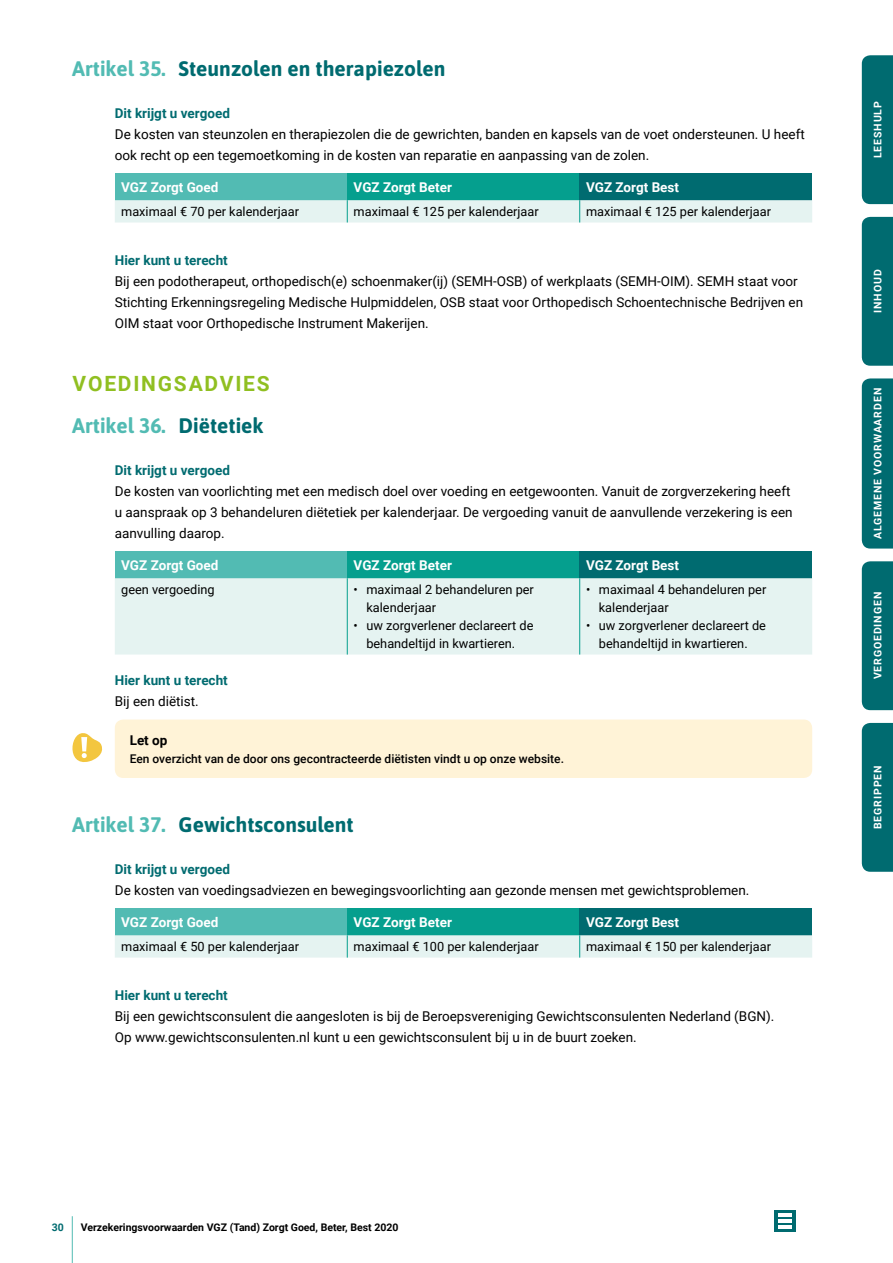
<style>
.page{position:relative;width:893px;height:1263px;background:#fff}
.page>*{position:absolute;margin:0;border:0;box-sizing:border-box;transform-origin:0 0}
.t1{font:700 21px "Asap";color:#006b70}
.t2{font:700 21px "Asap";color:#52bbb3}
.t3{font:700 21px "Roboto";letter-spacing:.085em;color:#90bf21}
.t4{font:13.5px/21px "Roboto";color:#000}
.t5{font:700 13.5px "Roboto";color:#fff}
.t6{font:700 13.5px "Roboto";color:#006b70}
.t7{font:700 13.5px "Roboto";color:#000}
.t8{font:12.75px/18px "Roboto";color:#000}
.t9{font:500 12px "Roboto";color:#000}
.t10{font:700 10.5px "Roboto";color:#000}
.t11{font:700 10.5px "Roboto";letter-spacing:.085em;color:#fff}
.t12{font:700 10.5px "Roboto";color:#006b70}
.s1{color:#52bbb3}
.s2{color:#006b70}
</style>
<div class="page">
<hr style="left:72px;top:1216px;width:1px;height:47px;background:#52bbb3">
<svg style="left:774px;top:1210px;width:21px;height:22px"></svg>
<svg style="left:778px;top:1214px;width:13px;height:14px"></svg>
<div style="left:115px;top:173px;width:232px;height:27px;background:#52bbb3"></div>
<div style="left:347px;top:173px;width:233px;height:27px;background:#059f8e"></div>
<div style="left:580px;top:173px;width:232px;height:27px;background:#006b70"></div>
<div style="left:115px;top:200px;width:697px;height:22px;background:#e5f3f1"></div>
<div style="left:115px;top:551px;width:232px;height:27px;background:#52bbb3"></div>
<div style="left:347px;top:551px;width:233px;height:27px;background:#059f8e"></div>
<div style="left:580px;top:551px;width:232px;height:27px;background:#006b70"></div>
<div style="left:115px;top:578px;width:697px;height:76px;background:#e5f3f1"></div>
<hr style="left:347px;top:578px;width:1px;height:76px;background:#059f8e">
<hr style="left:579px;top:578px;width:1px;height:76px;background:#059f8e">
<div style="left:115px;top:719px;width:697px;height:59px;background:#fff3d7;border-radius:9px"></div>
<svg style="left:72px;top:733px;width:30px;height:29px"></svg>
<div style="left:115px;top:908px;width:232px;height:27px;background:#52bbb3"></div>
<div style="left:347px;top:908px;width:233px;height:27px;background:#059f8e"></div>
<div style="left:580px;top:908px;width:232px;height:27px;background:#006b70"></div>
<div style="left:115px;top:935px;width:697px;height:22px;background:#e5f3f1"></div>
<div style="left:862px;top:723px;width:31px;height:149px;background:#006b70"></div>
<div style="left:862px;top:378px;width:31px;height:171px;background:#006b70"></div>
<div style="left:862px;top:561px;width:31px;height:149px;background:#006b70"></div>
<div style="left:862px;top:217px;width:31px;height:149px;background:#006b70"></div>
<div style="left:862px;top:55px;width:31px;height:149px;background:#006b70"></div>
<h1 class="t1" style="left:72px;top:54px;width:375px"><span class="s1">Artikel 35.</span> Steunzolen en therapiezolen</h1>
<p class="t6" style="left:115px;top:104px;width:117px">Dit krijgt u vergoed</p>
<p class="t4" style="left:115px;top:123px;width:691px">De kosten van steunzolen en therapiezolen die de gewrichten, banden en kapsels van de voet ondersteunen. U heeft ook recht op een tegemoetkoming in de kosten van reparatie en aanpassing van de zolen.</p>
<p class="t5" style="left:121px;top:177px;width:99px">VGZ Zorgt Goed</p>
<p class="t5" style="left:354px;top:177px;width:100px">VGZ Zorgt Beter</p>
<p class="t5" style="left:586px;top:177px;width:95px">VGZ Zorgt Best</p>
<p class="t8" style="left:121px;top:202px;width:179px">maximaal € 70 per kalenderjaar</p>
<p class="t8" style="left:354px;top:202px;width:186px">maximaal € 125 per kalenderjaar</p>
<p class="t8" style="left:586px;top:202px;width:186px">maximaal € 125 per kalenderjaar</p>
<p class="t6" style="left:115px;top:251px;width:114px">Hier kunt u terecht</p>
<p class="t4" style="left:115px;top:270px;width:690px">Bij een podotherapeut, orthopedisch(e) schoenmaker(ij) (SEMH-OSB) of werkplaats (SEMH-OIM). SEMH staat voor<br>Stichting Erkenningsregeling Medische Hulpmiddelen, OSB staat voor Orthopedisch Schoentechnische Bedrijven en<br>OIM staat voor Orthopedische Instrument Makerijen.</p>
<h1 class="t3" style="left:73px;top:369px;width:199px">VOEDINGSADVIES</h1>
<h1 class="t2" style="left:72px;top:411px;width:193px">Artikel 36. <span class="s2">Diëtetiek</span></h1>
<p class="t6" style="left:115px;top:461px;width:117px">Dit krijgt u vergoed</p>
<p class="t4" style="left:115px;top:480px;width:679px">De kosten van voorlichting met een medisch doel over voeding en eetgewoonten. Vanuit de zorgverzekering heeft u aanspraak op 3 behandeluren diëtetiek per kalenderjaar. De vergoeding vanuit de aanvullende verzekering is een aanvulling daarop.</p>
<p class="t5" style="left:121px;top:555px;width:99px">VGZ Zorgt Goed</p>
<p class="t5" style="left:354px;top:555px;width:100px">VGZ Zorgt Beter</p>
<p class="t5" style="left:586px;top:555px;width:95px">VGZ Zorgt Best</p>
<p class="t8" style="left:121px;top:580px;width:95px">geen vergoeding</p>
<p class="t8" style="left:366px;top:580px;width:169px;text-indent:-13px">• maximaal 2 behandeluren per kalenderjaar</p>
<p class="t8" style="left:354px;top:616px;width:181px;text-align:center">• uw zorgverlener declareert de behandeltijd in kwartieren.</p>
<p class="t8" style="left:599px;top:580px;width:169px;text-indent:-13px">• maximaal 4 behandeluren per kalenderjaar</p>
<p class="t8" style="left:586px;top:616px;width:181px;text-align:center">• uw zorgverlener declareert de behandeltijd in kwartieren.</p>
<p class="t6" style="left:115px;top:671px;width:114px">Hier kunt u terecht</p>
<p class="t4" style="left:115px;top:690px;width:86px">Bij een diëtist.</p>
<p class="t7" style="left:130px;top:730px;width:39px">Let op</p>
<p class="t9" style="left:130px;top:750px;width:436px">Een overzicht van de door ons gecontracteerde diëtisten vindt u op onze website.</p>
<h1 class="t1" style="left:72px;top:810px;width:283px"><span class="s1">Artikel 37.</span> Gewichtsconsulent</h1>
<p class="t6" style="left:115px;top:860px;width:117px">Dit krijgt u vergoed</p>
<p class="t4" style="left:115px;top:879px;width:636px">De kosten van voedingsadviezen en bewegingsvoorlichting aan gezonde mensen met gewichtsproblemen.</p>
<p class="t5" style="left:121px;top:912px;width:99px">VGZ Zorgt Goed</p>
<p class="t5" style="left:354px;top:912px;width:100px">VGZ Zorgt Beter</p>
<p class="t5" style="left:586px;top:912px;width:95px">VGZ Zorgt Best</p>
<p class="t8" style="left:121px;top:937px;width:179px">maximaal € 50 per kalenderjaar</p>
<p class="t8" style="left:354px;top:937px;width:186px">maximaal € 100 per kalenderjaar</p>
<p class="t8" style="left:586px;top:937px;width:186px">maximaal € 150 per kalenderjaar</p>
<p class="t6" style="left:115px;top:986px;width:114px">Hier kunt u terecht</p>
<p class="t4" style="left:115px;top:1005px;width:661px">Bij een gewichtsconsulent die aangesloten is bij de Beroepsvereniging Gewichtsconsulenten Nederland (BGN).<br>Op www.gewichtsconsulenten.nl kunt u een gewichtsconsulent bij u in de buurt zoeken.</p>
<p class="t11" style="left:870px;top:158px;width:59px;rotate:-90deg">LEESHULP</p>
<p class="t11" style="left:870px;top:313px;width:45px;rotate:-90deg">INHOUD</p>
<p class="t11" style="left:870px;top:539px;width:153px;rotate:-90deg">ALGEMENE VOORWAARDEN</p>
<p class="t11" style="left:870px;top:679px;width:89px;rotate:-90deg">VERGOEDINGEN</p>
<p class="t11" style="left:870px;top:829px;width:65px;rotate:-90deg">BEGRIPPEN</p>
<p class="t12" style="left:52px;top:1220px;width:14px">30</p>
<p class="t10" style="left:81px;top:1220px;width:319px">Verzekeringsvoorwaarden VGZ (Tand) Zorgt Goed, Beter, Best 2020</p>
</div>
